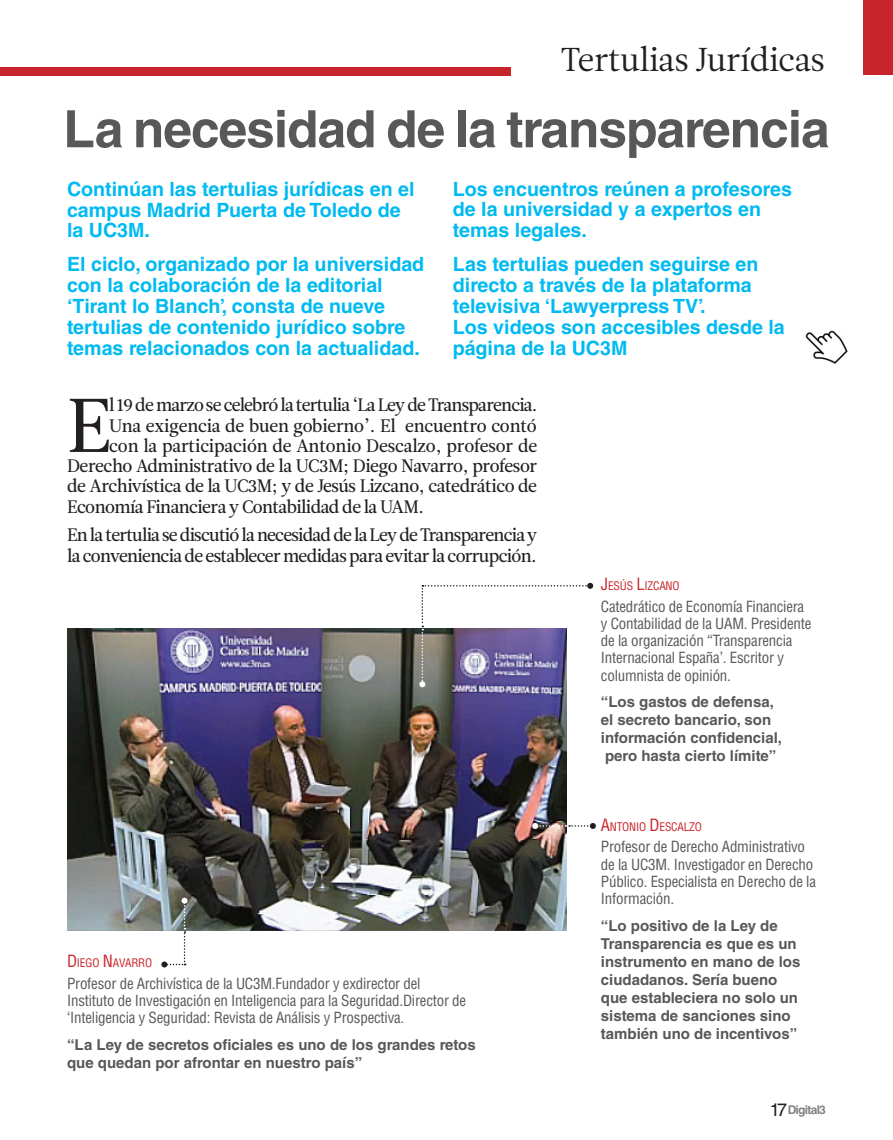
<style>
.page{position:relative;width:893px;height:1140px;background:#fff}
.page>*{position:absolute;margin:0;border:0;box-sizing:border-box;transform-origin:0 0}
.t1{font:75.9px "Leitura News Roman 2";color:#231f20}
.t2{font:700 51.45px "Helvetica LT Std";letter-spacing:-.02em;color:#57585a}
.t3{font:33px "Leitura News Roman 1";letter-spacing:-.01em;color:#231f20}
.t4{font:700 19.65px/20.9px "Helvetica LT Std";color:#00baf1}
.t5{font:18px/20.2px "Leitura News Roman 2";letter-spacing:-.03em;color:#231f20}
.t6{font:18px "Leitura News Roman 2";letter-spacing:-.01em;color:#231f20}
.t7{font:condensed 15px/17.2px "Helvetica LT Std";letter-spacing:-.015em;color:#57585a}
.t8{font:700 15px/18px "Helvetica LT Std";color:#57585a}
.t9{font:700 12px "Helvetica LT Std";letter-spacing:-.06em;color:#808285}
.t10{font:condensed 11.55px "Helvetica LT Std";letter-spacing:-.02em;color:#c8242b}
.s1{font-size:16.5px}
.s2{font-weight:400;font-size:18px;color:#231f20}
</style>
<div class="page">
<div style="left:863px;top:0;width:30px;height:75px;background:#c8242b"></div>
<div style="left:0;top:68px;width:511px;height:8px;background:#c8242b"></div>
<img style="left:67px;top:628px;width:500px;height:302px">
<img style="left:805px;top:330px;width:43px;height:34px">
<svg style="left:532px;top:823px;width:64px;height:6px"></svg>
<svg style="left:419px;top:583px;width:174px;height:104px"></svg>
<svg style="left:161px;top:897px;width:27px;height:70px"></svg>
<h3 class="t3" style="left:561px;top:47px;width:266px">Tertulias Jurídicas</h3>
<h2 class="t2" style="left:63px;top:98px;width:768px">La necesidad de la transparencia</h2>
<p class="t4" style="left:67px;top:178px;width:349px">Continúan las tertulias jurídicas en el campus Madrid Puerta de Toledo de la UC3M.</p>
<p class="t4" style="left:67px;top:253px;width:359px">El ciclo, organizado por la universidad con la colaboración de la editorial ‘Tirant lo Blanch’, consta de nueve tertulias de contenido jurídico sobre temas relacionados con la actualidad.</p>
<p class="t4" style="left:453px;top:178px;width:341px">Los encuentros reúnen a profesores de la universidad y a expertos en temas legales.</p>
<p class="t4" style="left:453px;top:253px;width:333px">Las tertulias pueden seguirse en directo a través de la plataforma televisiva ‘Lawyerpress TV’.<br>Los videos son accesibles desde la página de la UC3M</p>
<h1 class="t1" style="left:67px;top:398px;width:46px">E</h1>
<p class="t5" style="left:109px;top:397px;width:430px">l 19 de marzo se celebró la tertulia ‘La Ley de Transparencia.</p>
<p class="t6" style="left:109px;top:419px;width:429px">Una exigencia de buen gobierno’. El encuentro contó</p>
<p class="t6" style="left:109px;top:439px;width:429px">con la participación de Antonio Descalzo, profesor de</p>
<p class="t5" style="left:67px;top:458px;width:472px">Derecho Administrativo de la UC3M; Diego Navarro, profesor</p>
<p class="t5" style="left:67px;top:478px;width:471px">de Archivística de la UC3M; y de Jesús Lizcano, catedrático de</p>
<p class="t5" style="left:67px;top:499px;width:358px">Economía Financiera y Contabilidad de la UAM.</p>
<p class="t5" style="left:67px;top:527px;width:472px">En la tertulia se discutió la necesidad de la Ley de Transparencia y la conveniencia de establecer medidas para evitar la corrupción.</p>
<p class="t10" style="left:67px;top:956px;width:87px"><span class="s1">D</span>IEGO <span class="s1">N</span>AVARRO</p>
<p class="t7" style="left:67px;top:974px;width:401px">Profesor de Archivística de la UC3M.Fundador y exdirector del<br>Instituto de Investigación en Inteligencia para la Seguridad.Director de ‘Inteligencia y Seguridad: Revista de Análisis y Prospectiva.</p>
<p class="t8" style="left:67px;top:1035px;width:410px">“La Ley de secretos oficiales es uno de los grandes retos que quedan por afrontar en nuestro país”</p>
<p class="t10" style="left:601px;top:578px;width:80px"><span class="s1">J</span>ESÚS <span class="s1">L</span>IZCANO</p>
<p class="t7" style="left:601px;top:597px;width:212px">Catedrático de Economía Financiera y Contabilidad de la UAM. Presidente de la organización “Transparencia Internacional España’. Escritor y columnista de opinión.</p>
<p class="t8" style="left:601px;top:692px;width:183px">“Los gastos de defensa, el secreto bancario, son información confidencial, pero hasta cierto límite”</p>
<p class="t10" style="left:601px;top:819px;width:102px"><span class="s1">A</span>NTONIO <span class="s1">D</span>ESCALZO</p>
<p class="t7" style="left:601px;top:838px;width:217px">Profesor de Derecho Administrativo de la UC3M. Investigador en Derecho<br>Público. Especialista en Derecho de la<br>Información.</p>
<p class="t8" style="left:601px;top:916px;width:201px">“Lo positivo de la Ley de<br>Transparencia es que es un instrumento en mano de los ciudadanos. Sería bueno que estableciera no solo un sistema de sanciones sino también uno de incentivos”</p>
<p class="t9" style="left:770px;top:1102px;width:58px"><span class="s2">17</span>Digital3</p>
</div>
